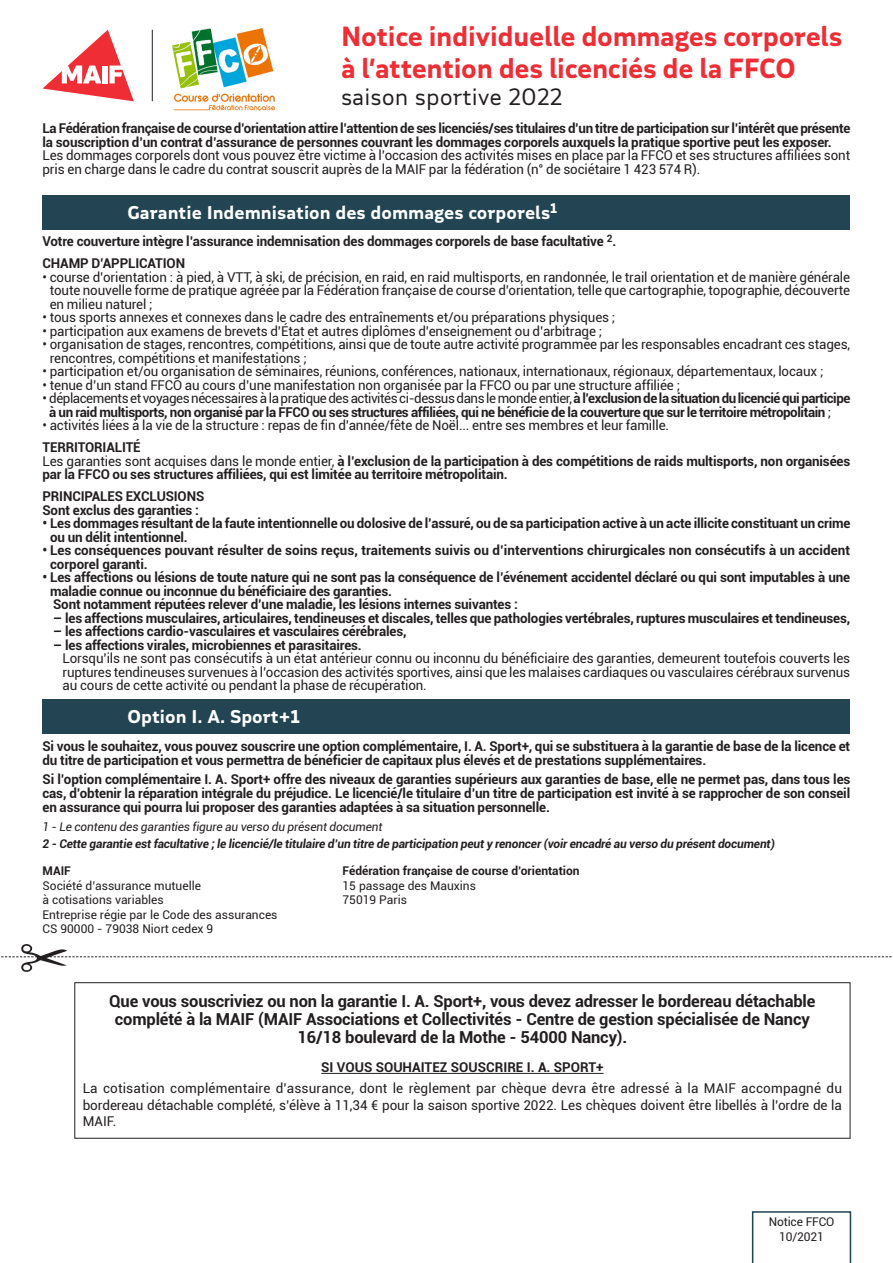
<style>
.page{position:relative;width:893px;height:1263px;background:#fff}
.page>*{position:absolute;margin:0;border:0;box-sizing:border-box;transform-origin:0 0}
.Normal_e{font:700 27px "MAIF";letter-spacing:-.01em;color:#ee2d34}
.Normal_e-2{font:22.5px "MAIF";color:#231f20}
.Normal_e-3{font:700 18px "MAIF";color:#fff}
.TEXTE{font:700 16.5px/18px "Roboto";letter-spacing:-.01em;color:#231f20;text-align:center}
.TEXTE-2{font:700 13.5px/13.5px "Roboto";letter-spacing:-.01em;color:#231f20}
.TEXTE-3{font:13.5px/13.5px "Roboto";letter-spacing:-.01em;color:#231f20;text-align:justify}
.TEXTE-4{font:700 13.5px/13.5px "Roboto";letter-spacing:-.03em;color:#231f20}
.Normal_e-4{font:12px/15px "Roboto";color:#231f20;text-align:center}
.TEXTE-5{font:italic 700 12px "Roboto";letter-spacing:-.01em;color:#231f20}
.TEXTE-6{font:italic 12px "Roboto";letter-spacing:-.01em;color:#231f20}
.t1{font:700 12px "Roboto";color:#231f20}
.s1{font-weight:400}
</style>
<div class="page">
<div style="left:43px;top:196px;width:807px;height:34px;background:#224453"></div>
<div style="left:43px;top:699px;width:807px;height:34px;background:#224453"></div>
<svg style="left:752px;top:1211px;width:99px;height:52px"></svg>
<hr style="left:321px;top:1073px;width:283px;height:1px;background:#231f20">
<div style="left:74px;top:982px;width:776px;height:156px;border:1px solid #231f20"></div>
<svg style="left:1px;top:944px;width:891px;height:28px"></svg>
<img style="left:172px;top:28px;width:103px;height:82px">
<svg style="left:43px;top:30px;width:91px;height:71px"></svg>
<hr style="left:152px;top:30px;width:1px;height:71px;background:#231f20">
<p class="Normal_e" style="left:341px;top:19px;width:503px">Notice individuelle dommages corporels</p>
<p class="Normal_e" style="left:341px;top:51px;width:456px">à l’attention des licenciés de la FFCO</p>
<p class="Normal_e-2" style="left:341px;top:83px;width:223px">saison sportive 2022</p>
<p class="TEXTE-2" style="left:43px;top:121px;width:809px">La Fédération française de course d’orientation attire l’attention de ses licenciés/ses titulaires d’un titre de participation sur l’intérêt que présente la souscription d’un contrat d’assurance de personnes couvrant les dommages corporels auxquels la pratique sportive peut les exposer.</p>
<p class="TEXTE-3" style="left:43px;top:148px;width:809px">Les dommages corporels dont vous pouvez être victime à l’occasion des activités mises en place par la FFCO et ses structures affiliées sont pris en charge dans le cadre du contrat souscrit auprès de la MAIF par la fédération (n° de sociétaire 1 423 574 R).</p>
<p class="Normal_e-3" style="left:128px;top:201px;width:431px">Garantie Indemnisation des dommages corporels<sup>1</sup></p>
<p class="TEXTE-2" style="left:43px;top:234px;width:575px">Votre couverture intègre l’assurance indemnisation des dommages corporels de base facultative <sup>2</sup>.</p>
<p class="TEXTE-2" style="left:43px;top:256px;width:144px">CHAMP D’APPLICATION</p>
<p class="TEXTE-3" style="left:50px;top:270px;width:802px;text-indent:-7px">• course d’orientation : à pied, à VTT, à ski, de précision, en raid, en raid multisports, en randonnée, le trail orientation et de manière générale toute nouvelle forme de pratique agréée par la Fédération française de course d’orientation, telle que cartographie, topographie, découverte en milieu naturel ;</p>
<p class="TEXTE-3" style="left:43px;top:310px;width:574px">• tous sports annexes et connexes dans le cadre des entraînements et/ou préparations physiques ;</p>
<p class="TEXTE-3" style="left:43px;top:324px;width:561px">• participation aux examens de brevets d’État et autres diplômes d’enseignement ou d’arbitrage ;</p>
<p class="TEXTE-3" style="left:50px;top:337px;width:802px;text-indent:-7px">• organisation de stages, rencontres, compétitions, ainsi que de toute autre activité programmée par les responsables encadrant ces stages, rencontres, compétitions et manifestations ;</p>
<p class="TEXTE-3" style="left:43px;top:364px;width:782px">• participation et/ou organisation de séminaires, réunions, conférences, nationaux, internationaux, régionaux, départementaux, locaux ;</p>
<p class="TEXTE-3" style="left:43px;top:378px;width:639px">• tenue d’un stand FFCO au cours d’une manifestation non organisée par la FFCO ou par une structure affiliée ;</p>
<p class="TEXTE-4" style="left:49px;top:391px;width:803px;text-indent:-7px"><span class="s1">• déplacements et voyages nécessaires à la pratique des activités ci-dessus dans le monde entier,</span> à l’exclusion de la situation du licencié qui participe à un raid multisports, non organisé par la FFCO ou ses structures affiliées, qui ne bénéficie de la couverture que sur le territoire métropolitain <span class="s1">;</span></p>
<p class="TEXTE-3" style="left:43px;top:418px;width:628px">• activités liées à la vie de la structure : repas de fin d’année/fête de Noël... entre ses membres et leur famille.</p>
<p class="TEXTE-2" style="left:43px;top:440px;width:100px">TERRITORIALITÉ</p>
<p class="TEXTE-2" style="left:43px;top:454px;width:809px"><span class="s1">Les garanties sont acquises dans le monde entier,</span> à l’exclusion de la participation à des compétitions de raids multisports, non organisées par la FFCO ou ses structures affiliées, qui est limitée au territoire métropolitain.</p>
<p class="TEXTE-2" style="left:43px;top:489px;width:163px">PRINCIPALES EXCLUSIONS</p>
<p class="TEXTE-2" style="left:43px;top:503px;width:158px">Sont exclus des garanties :</p>
<p class="TEXTE-2" style="left:50px;top:516px;width:802px;text-indent:-8px">• Les dommages résultant de la faute intentionnelle ou dolosive de l’assuré, ou de sa participation active à un acte illicite constituant un crime ou un délit intentionnel.</p>
<p class="TEXTE-2" style="left:50px;top:543px;width:802px;text-indent:-8px">• Les conséquences pouvant résulter de soins reçus, traitements suivis ou d’interventions chirurgicales non consécutifs à un accident corporel garanti.</p>
<p class="TEXTE-2" style="left:50px;top:570px;width:802px;text-indent:-8px">• Les affections ou lésions de toute nature qui ne sont pas la conséquence de l’événement accidentel déclaré ou qui sont imputables à une maladie connue ou inconnue du bénéficiaire des garanties.</p>
<p class="TEXTE-2" style="left:53px;top:597px;width:466px">Sont notamment réputées relever d’une maladie, les lésions internes suivantes :</p>
<p class="TEXTE-2" style="left:53px;top:611px;width:799px">– les affections musculaires, articulaires, tendineuses et discales, telles que pathologies vertébrales, ruptures musculaires et tendineuses,</p>
<p class="TEXTE-2" style="left:53px;top:624px;width:355px">– les affections cardio-vasculaires et vasculaires cérébrales,</p>
<p class="TEXTE-2" style="left:53px;top:638px;width:310px">– les affections virales, microbiennes et parasitaires.</p>
<p class="TEXTE-3" style="left:63px;top:651px;width:789px">Lorsqu’ils ne sont pas consécutifs à un état antérieur connu ou inconnu du bénéficiaire des garanties, demeurent toutefois couverts les ruptures tendineuses survenues à l’occasion des activités sportives, ainsi que les malaises cardiaques ou vasculaires cérébraux survenus au cours de cette activité ou pendant la phase de récupération.</p>
<p class="Normal_e-3" style="left:128px;top:705px;width:174px">Option I. A. Sport+1</p>
<p class="TEXTE-2" style="left:43px;top:738px;width:809px;line-height:14.2px">Si vous le souhaitez, vous pouvez souscrire une option complémentaire, I. A. Sport+, qui se substituera à la garantie de base de la licence et du titre de participation et vous permettra de bénéficier de capitaux plus élevés et de prestations supplémentaires.</p>
<p class="TEXTE-2" style="left:43px;top:771px;width:809px;line-height:14.2px;text-align:justify">Si l’option complémentaire I. A. Sport+ offre des niveaux de garanties supérieurs aux garanties de base, elle ne permet pas, dans tous les cas, d’obtenir la réparation intégrale du préjudice. Le licencié/le titulaire d’un titre de participation est invité à se rapprocher de son conseil en assurance qui pourra lui proposer des garanties adaptées à sa situation personnelle.</p>
<p class="TEXTE-6" style="left:43px;top:819px;width:341px">1 - Le contenu des garanties figure au verso du présent document</p>
<p class="TEXTE-5" style="left:43px;top:836px;width:734px">2 - Cette garantie est facultative ; le licencié/le titulaire d’un titre de participation peut y renoncer (voir encadré au verso du présent document)</p>
<p class="t1" style="left:43px;top:863px;width:30px">MAIF</p>
<p class="Normal_e-4" style="left:43px;top:878px;width:160px">Société d’assurance mutuelle</p>
<p class="Normal_e-4" style="left:43px;top:892px;width:123px">à cotisations variables</p>
<p class="Normal_e-4" style="left:43px;top:906px;width:237px">Entreprise régie par le Code des assurances</p>
<p class="Normal_e-4" style="left:43px;top:921px;width:172px">CS 90000 - 79038 Niort cedex 9</p>
<p class="t1" style="left:343px;top:863px;width:239px">Fédération française de course d’orientation</p>
<p class="Normal_e-4" style="left:343px;top:878px;width:135px">15 passage des Mauxins</p>
<p class="Normal_e-4" style="left:343px;top:892px;width:66px">75019 Paris</p>
<p class="TEXTE" style="left:109px;top:992px;width:708px">Que vous souscriviez ou non la garantie I. A. Sport+, vous devez adresser le bordereau détachable complété à la MAIF (MAIF Associations et Collectivités - Centre de gestion spécialisée de Nancy<br>16/18 boulevard de la Mothe - 54000 Nancy).</p>
<p class="TEXTE-2" style="left:321px;top:1060px;width:284px">SI VOUS SOUHAITEZ SOUSCRIRE I. A. SPORT+</p>
<p class="TEXTE-3" style="left:83px;top:1079px;width:761px;line-height:16.5px">La cotisation complémentaire d’assurance, dont le règlement par chèque devra être adressé à la MAIF accompagné du bordereau détachable complété, s’élève à 11,34 € pour la saison sportive 2022. Les chèques doivent être libellés à l’ordre de la MAIF.</p>
<p class="Normal_e-4" style="left:769px;top:1214px;width:67px">Notice FFCO<br>10/2021</p>
</div>
